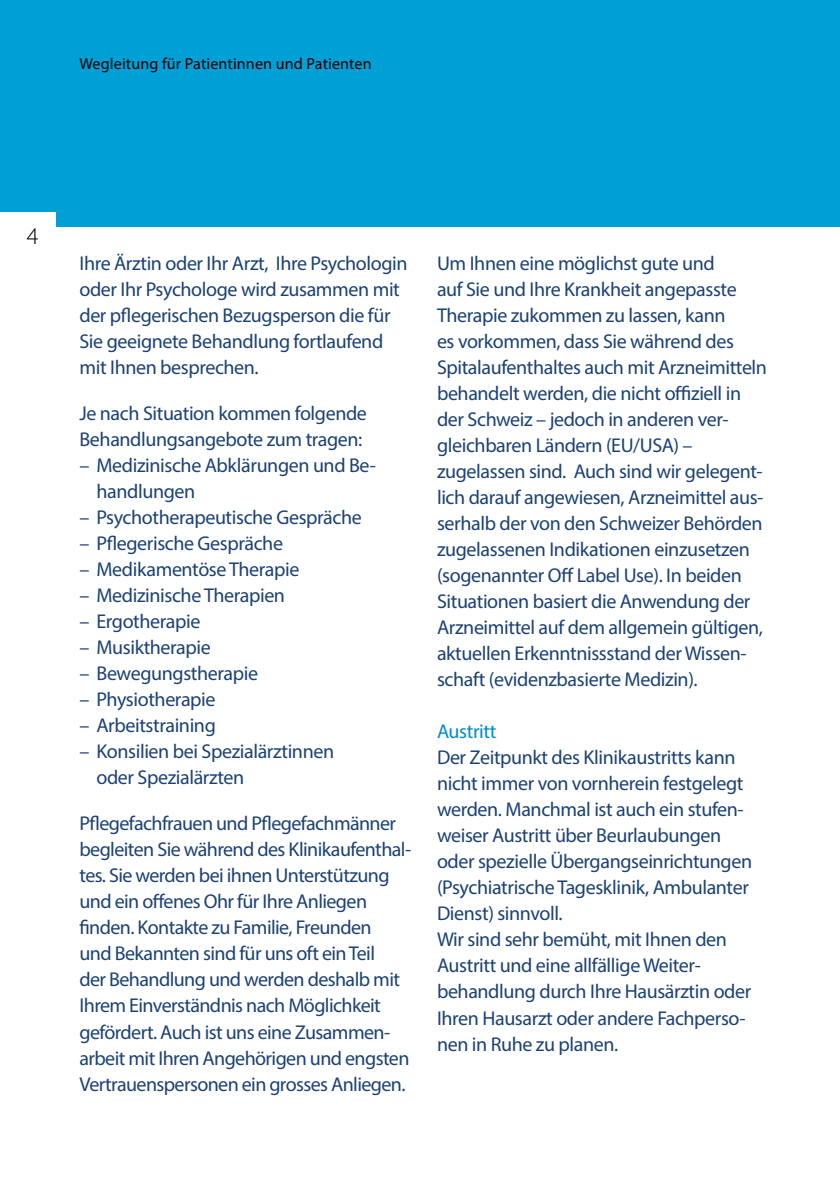
<style>
.page{position:relative;width:840px;height:1191px;background:#fff}
.page>*{position:absolute;margin:0;border:0;box-sizing:border-box;transform-origin:0 0}
.t1{font:300 24px "Myriad Pro";color:#000}
.t2{font:20px/26px "Myriad Pro";letter-spacing:-.02em;color:#1b4175}
.t3{font:20px "Myriad Pro";letter-spacing:-.02em;color:#008bcb}
.t4{font:16px "Myriad Pro";letter-spacing:.01em;color:#000}
</style>
<div class="page">
<div style="left:0;top:0;width:839px;height:227px;background:#009fd6"></div>
<div style="left:0;top:213px;width:56px;height:45px;background:#fff"></div>
<p class="t4" style="left:79px;top:53px;width:293px">Wegleitung für Patientinnen und Patienten</p>
<p class="t1" style="left:27px;top:222px;width:13px">4</p>
<p class="t2" style="left:79px;top:250px;width:329px">Ihre Ärztin oder Ihr Arzt, Ihre Psychologin oder Ihr Psychologe wird zusammen mit der pflegerischen Bezugsperson die für Sie geeignete Behandlung fortlaufend mit Ihnen besprechen.</p>
<p class="t2" style="left:79px;top:400px;width:289px">Je nach Situation kommen folgende<br>Behandlungsangebote zum tragen:</p>
<p class="t2" style="left:96px;top:452px;width:281px;text-indent:-17px">– Medizinische Abklärungen und Be&shy;handlungen</p>
<p class="t2" style="left:79px;top:504px;width:284px">– Psychotherapeutische Gespräche</p>
<p class="t2" style="left:79px;top:530px;width:205px">– Pflegerische Gespräche</p>
<p class="t2" style="left:79px;top:556px;width:221px">– Medikamentöse Therapie</p>
<p class="t2" style="left:79px;top:582px;width:207px">– Medizinische Therapien</p>
<p class="t2" style="left:79px;top:608px;width:122px">– Ergotherapie</p>
<p class="t2" style="left:79px;top:634px;width:133px">– Musiktherapie</p>
<p class="t2" style="left:79px;top:660px;width:180px">– Bewegungstherapie</p>
<p class="t2" style="left:79px;top:686px;width:137px">– Physiotherapie</p>
<p class="t2" style="left:79px;top:712px;width:138px">– Arbeitstraining</p>
<p class="t2" style="left:96px;top:738px;width:239px;text-indent:-17px">– Konsilien bei Spezialärztinnen oder Spezialärzten</p>
<p class="t2" style="left:79px;top:810px;width:333px">Pflegefachfrauen und Pflegefachmänner begleiten Sie während des Klinikaufenthal&shy;tes. Sie werden bei ihnen Unterstützung und ein offenes Ohr für Ihre Anliegen finden. Kontakte zu Familie, Freunden<br>und Bekannten sind für uns oft ein Teil<br>der Behandlung und werden deshalb mit Ihrem Einverständnis nach Möglichkeit gefördert. Auch ist uns eine Zusammen&shy;arbeit mit Ihren Angehörigen und engsten Vertrauenspersonen ein grosses Anliegen.</p>
<p class="t2" style="left:437px;top:250px;width:331px">Um Ihnen eine möglichst gute und<br>auf Sie und Ihre Krankheit angepasste Therapie zukommen zu lassen, kann<br>es vorkommen, dass Sie während des Spitalaufenthaltes auch mit Arzneimitteln behandelt werden, die nicht offiziell in der Schweiz – jedoch in anderen ver&shy;gleichbaren Ländern (EU/USA) – zugelassen sind. Auch sind wir gelegent&shy;lich darauf angewiesen, Arzneimittel aus&shy;serhalb der von den Schweizer Behörden zugelassenen Indikationen einzusetzen (sogenannter Off Label Use). In beiden Situationen basiert die Anwendung der Arzneimittel auf dem allgemein gültigen, aktuellen Erkenntnissstand der Wissen&shy;schaft (evidenzbasierte Medizin).</p>
<p class="t3" style="left:437px;top:719px;width:61px">Austritt</p>
<p class="t2" style="left:437px;top:744px;width:316px">Der Zeitpunkt des Klinikaustritts kann nicht immer von vornherein festgelegt werden. Manchmal ist auch ein stufen&shy;weiser Austritt über Beurlaubungen oder spezielle Übergangseinrichtungen (Psychiatrische Tagesklinik, Ambulanter Dienst) sinnvoll.<br>Wir sind sehr bemüht, mit Ihnen den Austritt und eine allfällige Weiter&shy;behandlung durch Ihre Hausärztin oder Ihren Hausarzt oder andere Fachperso&shy;nen in Ruhe zu planen.</p>
</div>
